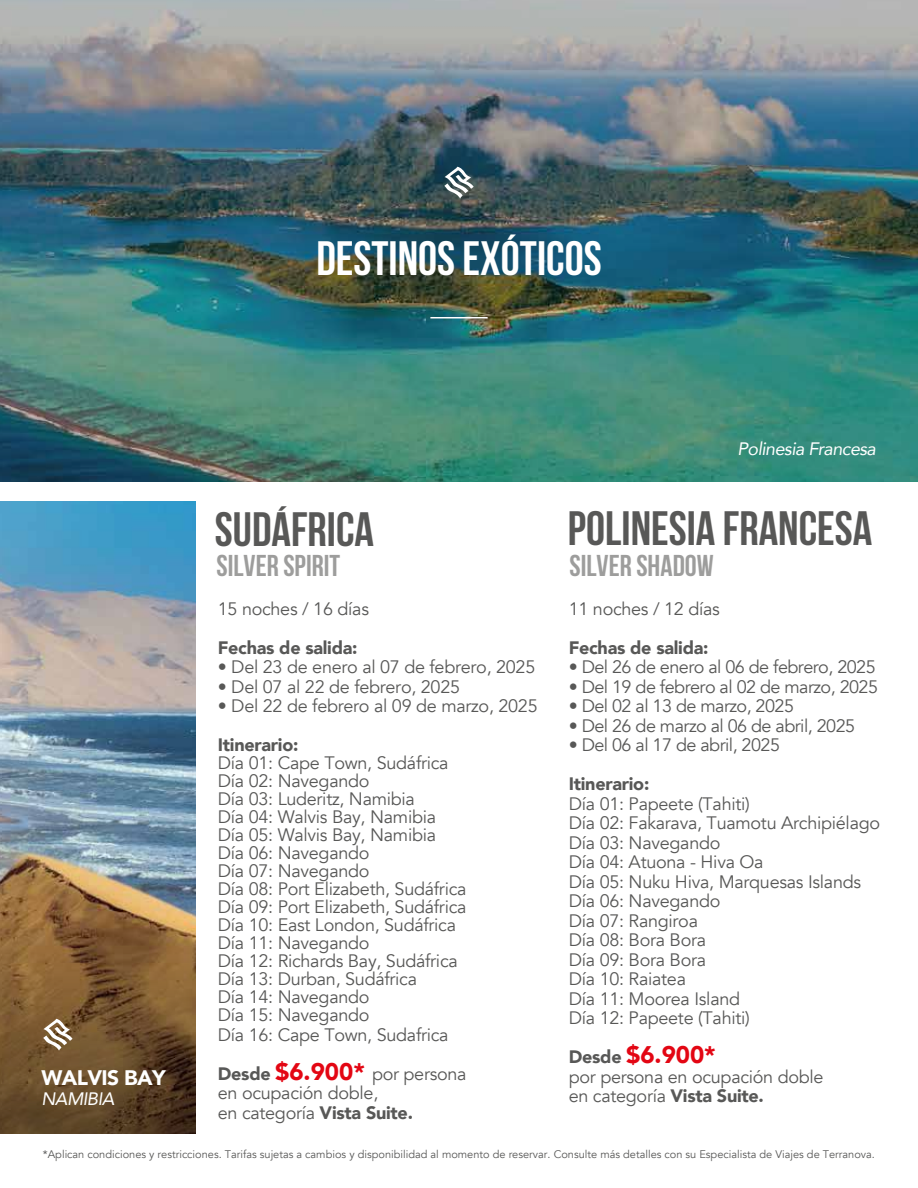
<style>
.page{position:relative;width:918px;height:1188px;background:#fff}
.page>*{position:absolute;margin:0;border:0;box-sizing:border-box;transform-origin:0 0}
.t1{font:700 48px "Bebas Neue";color:#585857}
.t2{font:700 48px "Bebas Neue";color:#fff}
.t3{font:700 30px "Bebas Neue";color:#9d9d9c}
.t4{font:900 24px "Avenir";color:#e30613}
.t5{font:900 21px "Avenir";letter-spacing:-.03em;color:#fff}
.t6{font:18px/18.1px "Avenir";letter-spacing:-.015em;color:#585857}
.t7{font:900 18px "Avenir";letter-spacing:-.015em;color:#585857}
.t8{font:italic 18px "Avenir";letter-spacing:-.03em;color:#fff}
.t9{font:10.95px "Avenir";color:#585857}
.s1{font-weight:900}
.s2{font-weight:900;font-size:24px;color:#e30613}
.s3{font-size:18px;color:#585857}
</style>
<div class="page">
<img style="left:0;top:502px;width:195px;height:418px">
<svg style="left:0;top:920px;width:195px;height:214px;background:#72522e"></svg>
<svg style="left:43px;top:1019px;width:30px;height:32px"></svg>
<img style="left:0;top:0;width:918px;height:482px">
<svg style="left:444px;top:167px;width:30px;height:32px"></svg>
<hr style="left:430px;top:317px;width:58px;height:1px;background:#fff">
<h1 class="t2" style="left:316px;top:232px;width:287px">DESTINOS EXÓTICOS</h1>
<p class="t5" style="left:41px;top:1059px;width:126px">WALVIS BAY</p>
<p class="t8" style="left:41px;top:1088px;width:75px">NAMIBIA</p>
<h1 class="t1" style="left:215px;top:503px;width:161px">SUDÁFRICA</h1>
<h2 class="t3" style="left:217px;top:550px;width:125px">SILVER SPIRIT</h2>
<p class="t6" style="left:218px;top:600px;width:153px">15 noches / 16 días</p>
<p class="t7" style="left:218px;top:632px;width:141px">Fechas de salida:</p>
<p class="t6" style="left:218px;top:658px;width:319px">• Del 23 de enero al 07 de febrero, 2025</p>
<p class="t6" style="left:218px;top:678px;width:244px">• Del 07 al 22 de febrero, 2025</p>
<p class="t6" style="left:218px;top:697px;width:321px">• Del 22 de febrero al 09 de marzo, 2025</p>
<p class="t7" style="left:218px;top:730px;width:82px">Itinerario:</p>
<p class="t6" style="left:218px;top:754px;width:250px">Día 01: Cape Town, Sudáfrica<br>Día 02: Navegando<br>Día 03: Luderitz, Namibia<br>Día 04: Walvis Bay, Namibia<br>Día 05: Walvis Bay, Namibia<br>Día 06: Navegando<br>Día 07: Navegando<br>Día 08: Port Elizabeth, Sudáfrica<br>Día 09: Port Elizabeth, Sudáfrica<br>Día 10: East London, Sudáfrica<br>Día 11: Navegando<br>Día 12: Richards Bay, Sudáfrica<br>Día 13: Durban, Sudáfrica<br>Día 14: Navegando<br>Día 15: Navegando<br>Día 16: Cape Town, Sudafrica</p>
<p class="t6" style="left:218px;top:1064px;width:250px;line-height:19.5px"><span class="s1">Desde</span> <span class="s2">$6.900*</span> por persona en ocupación doble,<br>en categoría <span class="s1">Vista Suite.</span></p>
<p class="t8" style="left:737px;top:437px;width:140px">Polinesia Francesa</p>
<h1 class="t1" style="left:568px;top:502px;width:306px">POLINESIA FRANCESA</h1>
<h2 class="t3" style="left:570px;top:549px;width:146px">SILVER SHADOW</h2>
<p class="t6" style="left:569px;top:600px;width:153px">11 noches / 12 días</p>
<p class="t7" style="left:569px;top:632px;width:141px">Fechas de salida:</p>
<p class="t6" style="left:569px;top:658px;width:309px">• Del 26 de enero al 06 de febrero, 2025</p>
<p class="t6" style="left:569px;top:678px;width:311px">• Del 19 de febrero al 02 de marzo, 2025</p>
<p class="t6" style="left:569px;top:697px;width:227px">• Del 02 al 13 de marzo, 2025</p>
<p class="t6" style="left:569px;top:717px;width:288px">• Del 26 de marzo al 06 de abril, 2025</p>
<p class="t6" style="left:569px;top:736px;width:213px">• Del 06 al 17 de abril, 2025</p>
<p class="t7" style="left:569px;top:769px;width:82px">Itinerario:</p>
<p class="t6" style="left:569px;top:794px;width:313px;line-height:19.5px">Día 01: Papeete (Tahiti)<br>Día 02: Fakarava, Tuamotu Archipiélago<br>Día 03: Navegando<br>Día 04: Atuona - Hiva Oa<br>Día 05: Nuku Hiva, Marquesas Islands<br>Día 06: Navegando<br>Día 07: Rangiroa<br>Día 08: Bora Bora<br>Día 09: Bora Bora<br>Día 10: Raiatea<br>Día 11: Moorea Island<br>Día 12: Papeete (Tahiti)</p>
<h3 class="t4" style="left:569px;top:1034px;width:149px"><span class="s3">Desde</span> $6.900*</h3>
<p class="t6" style="left:569px;top:1067px;width:256px;line-height:19.5px">por persona en ocupación doble en categoría <span class="s1">Vista Suite.</span></p>
<p class="t9" style="left:43px;top:1147px;width:834px">*Aplican condiciones y restricciones. Tarifas sujetas a cambios y disponibilidad al momento de reservar. Consulte más detalles con su Especialista de Viajes de Terranova.</p>
</div>
